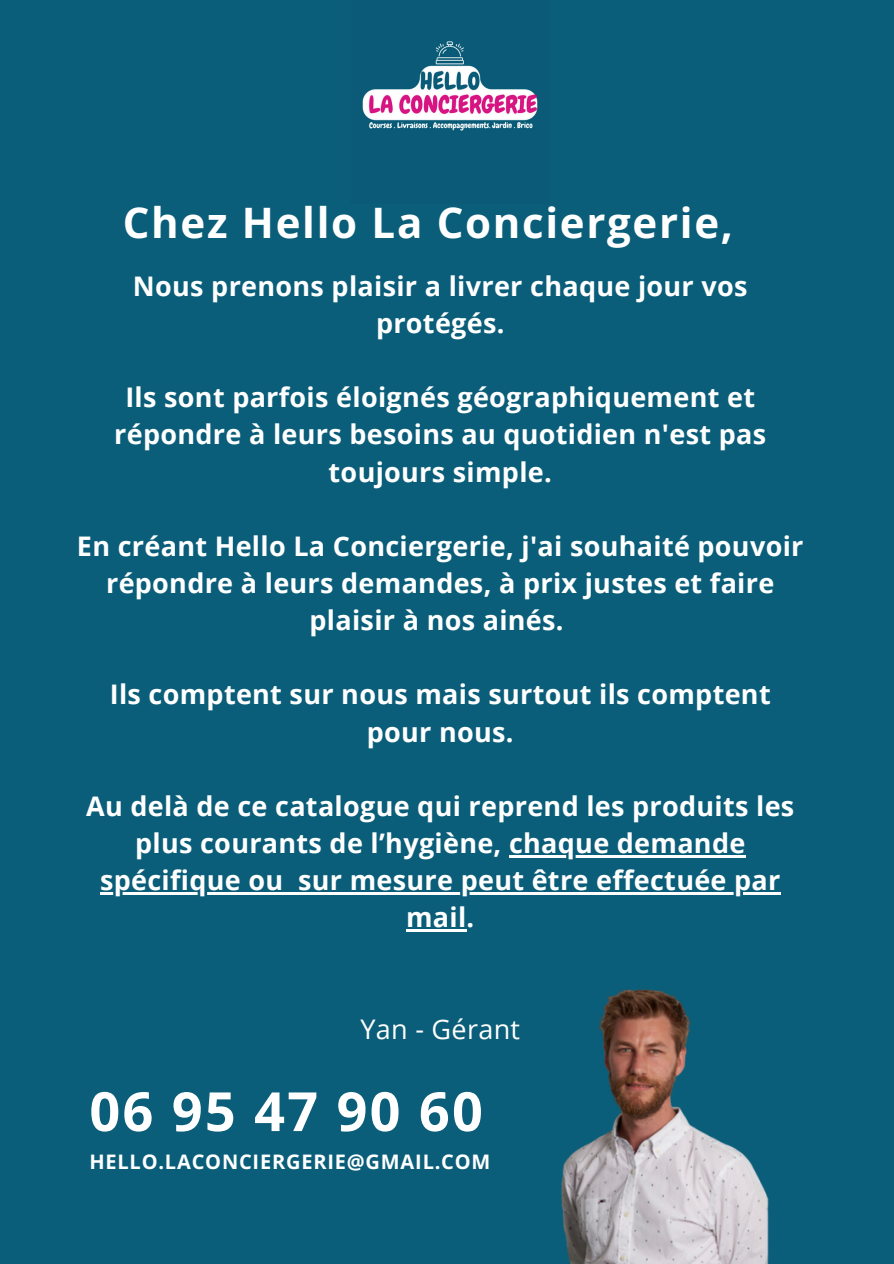
<style>
.page{position:relative;width:894px;height:1264px;background:#fff}
.page>*{position:absolute;margin:0;border:0;box-sizing:border-box;transform-origin:0 0}
.t1{font:700 54px "Open Sans";letter-spacing:.04em;color:#fff}
.t2{font:700 42px "Open Sans";letter-spacing:.04em;color:#fff}
.t3{font:700 27px/37.2px "Open Sans";letter-spacing:.01em;color:#fff;text-align:center}
.t4{font:27px "Open Sans";letter-spacing:.01em;color:#fff}
.t5{font:700 19.95px "Open Sans";letter-spacing:.04em;color:#fff}
</style>
<div class="page">
<div style="left:0;top:0;width:893px;height:1263px;background:#0a5e79"></div>
<img style="left:561px;top:989px;width:208px;height:274px">
<hr style="left:509px;top:855px;width:236px;height:2px;background:#fff">
<hr style="left:100px;top:892px;width:183px;height:2px;background:#fff">
<svg style="left:283px;top:892px;width:15px;height:2px"></svg>
<hr style="left:298px;top:892px;width:482px;height:2px;background:#fff">
<hr style="left:406px;top:929px;width:60px;height:2px;background:#fff">
<img style="left:362px;top:41px;width:176px;height:90px">
<p class="t2" style="left:123px;top:193px;width:611px">Chez Hello La Conciergerie,</p>
<h1 class="t3" style="left:133px;top:267px;width:616px">Nous prenons plaisir a livrer chaque jour vos protégés.</h1>
<h2 class="t3" style="left:114px;top:378px;width:653px">Ils sont parfois éloignés géographiquement et répondre à leurs besoins au quotidien n'est pas toujours simple.</h2>
<h2 class="t3" style="left:77px;top:526px;width:727px">En créant Hello La Conciergerie, j'ai souhaité pouvoir répondre à leurs demandes, à prix justes et faire plaisir à nos ainés.</h2>
<h2 class="t3" style="left:110px;top:675px;width:662px">Ils comptent sur nous mais surtout ils comptent pour nous.</h2>
<h2 class="t3" style="left:86px;top:786px;width:709px">Au delà de ce catalogue qui reprend les produits les plus courants de l’hygiène, chaque demande</h2>
<h3 class="t3" style="left:100px;top:861px;width:184px">spécifique ou</h3>
<p class="t3" style="left:406px;top:861px;width:375px;text-align:left;text-indent:-108px">sur mesure peut être effectuée par mail.</p>
<p class="t4" style="left:360px;top:1009px;width:161px">Yan - Gérant</p>
<h1 class="t1" style="left:89px;top:1073px;width:395px">06 95 47 90 60</h1>
<p class="t5" style="left:89px;top:1147px;width:402px">HELLO.LACONCIERGERIE@GMAIL.COM</p>
</div>
